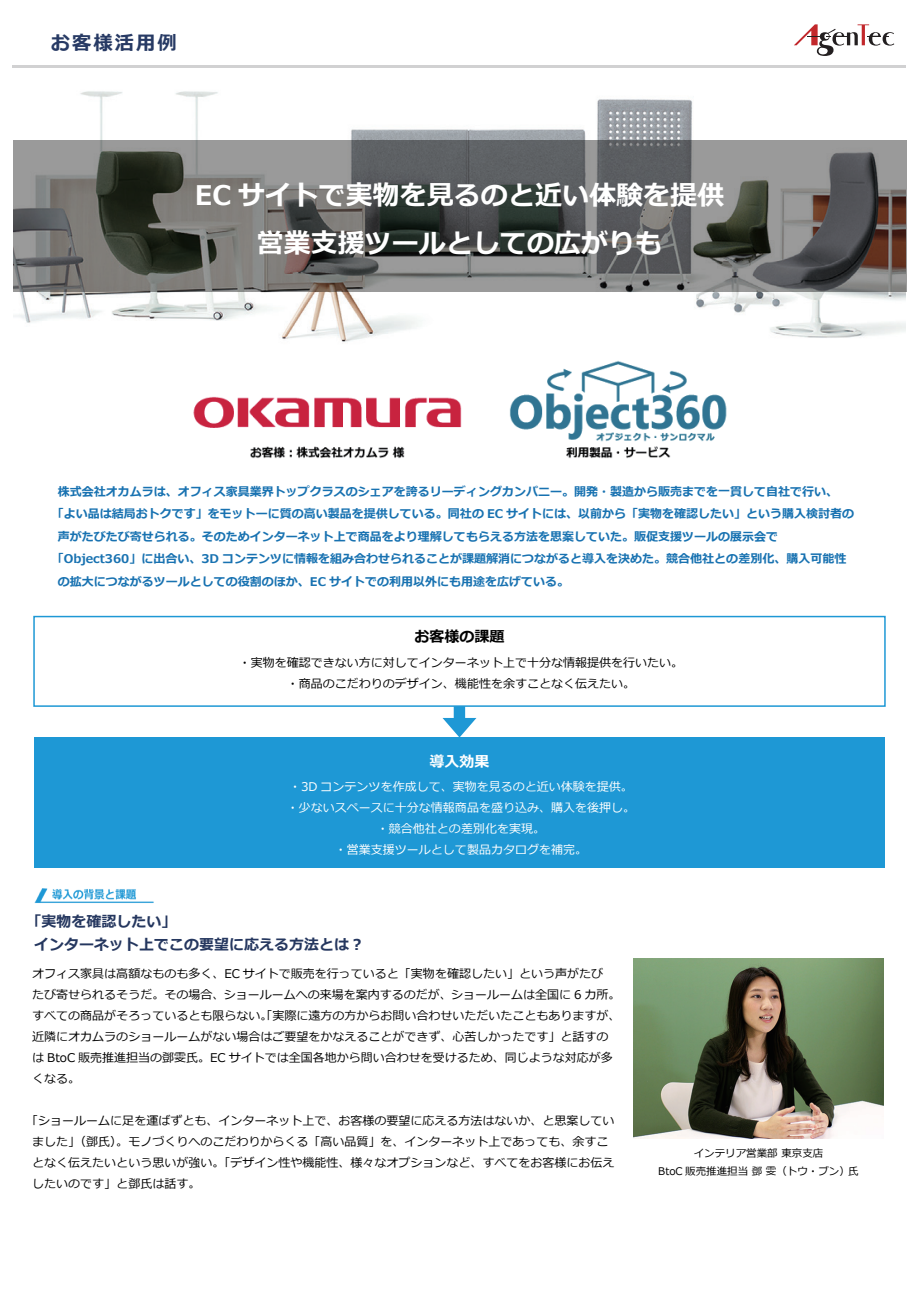
<style>
.page{position:relative;width:919px;height:1289px;background:#fff}
.page>*{position:absolute;margin:0;border:0;box-sizing:border-box;transform-origin:0 0}
.t1{font:700 27px/47.2px "Meiryo";color:#fff;text-align:center}
.t2{font:700 19.35px "Meiryo";letter-spacing:.1em;color:#273a64}
.t3{font:700 15px/22.5px "Meiryo";color:#25375f}
.t4{font:700 15px "Meiryo";color:#000}
.t5{font:700 15px "Meiryo";color:#fff}
.t6{font:12px/21px "Meiryo";color:#000}
.t7{font:700 12px "Meiryo";color:#1872b1}
.t8{font:12px/21px "Meiryo";color:#fff;text-align:center}
.t9{font:10.5px/18px "Meiryo";color:#000;text-align:center}
</style>
<div class="page">
<hr style="left:13px;top:65px;width:893px;height:2px;background:#d1d1d2">
<div style="left:33px;top:616px;width:852px;height:91px;border:2px solid #1e98d5"></div>
<div style="left:34px;top:737px;width:850px;height:130px;background:#1e98d5"></div>
<svg style="left:442px;top:706px;width:34px;height:31px"></svg>
<svg style="left:794px;top:24px;width:100px;height:32px"></svg>
<img style="left:34px;top:888px;width:120px;height:15px">
<img style="left:14px;top:91px;width:891px;height:251px">
<svg style="left:13px;top:140px;width:893px;height:151px;background:#686967"></svg>
<img style="left:193px;top:361px;width:534px;height:97px">
<img style="left:633px;top:958px;width:250px;height:179px">
<h2 class="t2" style="left:51px;top:30px;width:127px">お客様活用例</h2>
<h1 class="t1" style="left:195px;top:173px;width:530px">EC サイトで実物を見るのと近い体験を提供営業支援ツールとしての広がりも</h1>
<p class="t7" style="left:58px;top:483px;width:782px">株式会社オカムラは、オフィス家具業界トップクラスのシェアを誇るリーディングカンパニー。開発・製造から販売までを一貫して自社で行い、</p>
<p class="t7" style="left:52px;top:505px;width:804px">「よい品は結局おトクです」をモットーに質の高い製品を提供している。同社の EC サイトには、以前から「実物を確認したい」という購入検討者の</p>
<p class="t7" style="left:58px;top:528px;width:722px">声がたびたび寄せられる。そのためインターネット上で商品をより理解してもらえる方法を思案していた。販促支援ツールの展示会で</p>
<p class="t7" style="left:52px;top:550px;width:796px">「Object360」に出合い、3D コンテンツに情報を組み合わせられることが課題解消につながると導入を決めた。競合他社との差別化、購入可能性</p>
<p class="t7" style="left:58px;top:573px;width:513px">の拡大につながるツールとしての役割のほか、EC サイトでの利用以外にも用途を広げている。</p>
<p class="t4" style="left:414px;top:626px;width:91px">お客様の課題</p>
<p class="t6" style="left:239px;top:652px;width:445px;text-align:center">・実物を確認できない方に対してインターネット上で十分な情報提供を行いたい。・商品のこだわりのデザイン、機能性を余すことなく伝えたい。</p>
<p class="t5" style="left:429px;top:751px;width:61px">導入効果</p>
<p class="t8" style="left:287px;top:777px;width:350px">・3D コンテンツを作成して、実物を見るのと近い体験を提供。・少ないスペースに十分な情報商品を盛り込み、購入を後押し。・競合他社との差別化を実現。<br>・営業支援ツールとして製品カタログを補完。</p>
<p class="t3" style="left:34px;top:911px;width:329px;text-indent:-8px">「実物を確認したい」<br>インターネット上でこの要望に応える方法とは ?</p>
<p class="t6" style="left:32px;top:963px;width:590px">オフィス家具は高額なものも多く、EC サイトで販売を行っていると「実物を確認したい」という声がたび<br>たび寄せられるそうだ。その場合、ショールームへの来場を案内するのだが、ショールームは全国に 6 カ所。すべての商品がそろっているとも限らない。「実際に遠方の方からお問い合わせいただいたこともありますが、近隣にオカムラのショールームがない場合はご要望をかなえることができず、心苦しかったです」と話すのは BtoC 販売推進担当の鄧雯氏。EC サイトでは全国各地から問い合わせを受けるため、同じような対応が多くなる。</p>
<p class="t6" style="left:32px;top:1110px;width:584px;text-indent:-6px">「ショールームに足を運ばずとも、インターネット上で、お客様の要望に応える方法はないか、と思案していました」（鄧氏）。モノづくりへのこだわりからくる「高い品質」を、インターネット上であっても、余すことなく伝えたいという思いが強い。「デザイン性や機能性、様々なオプションなど、すべてをお客様にお伝えしたいのです」と鄧氏は話す。</p>
<p class="t9" style="left:658px;top:1144px;width:202px">インテリア営業部 東京支店<br>BtoC 販売推進担当 鄧 雯（トウ・ブン）氏</p>
</div>
